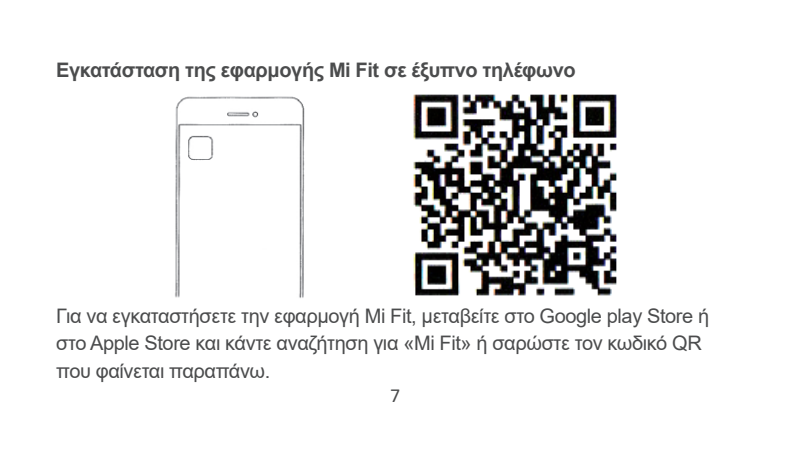
<style>
.page{position:relative;width:798px;height:463px;background:#fff}
.page>*{position:absolute;margin:0;border:0;box-sizing:border-box;transform-origin:0 0}
.t1{font:20px/27.2px "Arial";letter-spacing:-.02em;color:#4b4c4d}
.t2{font:700 20px "Arial";letter-spacing:-.02em;color:#4b4c4d}
.t3{font:20px "Calibri";color:#4b4c4d}
</style>
<div class="page">
<img style="left:413px;top:94px;width:204px;height:202px">
<img style="left:175px;top:96px;width:130px;height:202px">
<p class="t2" style="left:56px;top:56px;width:521px">Εγκατάσταση της εφαρμογής Mi Fit σε έξυπνο τηλέφωνο</p>
<p class="t1" style="left:56px;top:302px;width:654px">Για να εγκαταστήσετε την εφαρμογή Mi Fit, μεταβείτε στο Google play Store ή στο Apple Store και κάντε αναζήτηση για «Mi Fit» ή σαρώστε τον κωδικό QR που φαίνεται παραπάνω.</p>
<p class="t3" style="left:390px;top:382px;width:12px">7</p>
</div>
